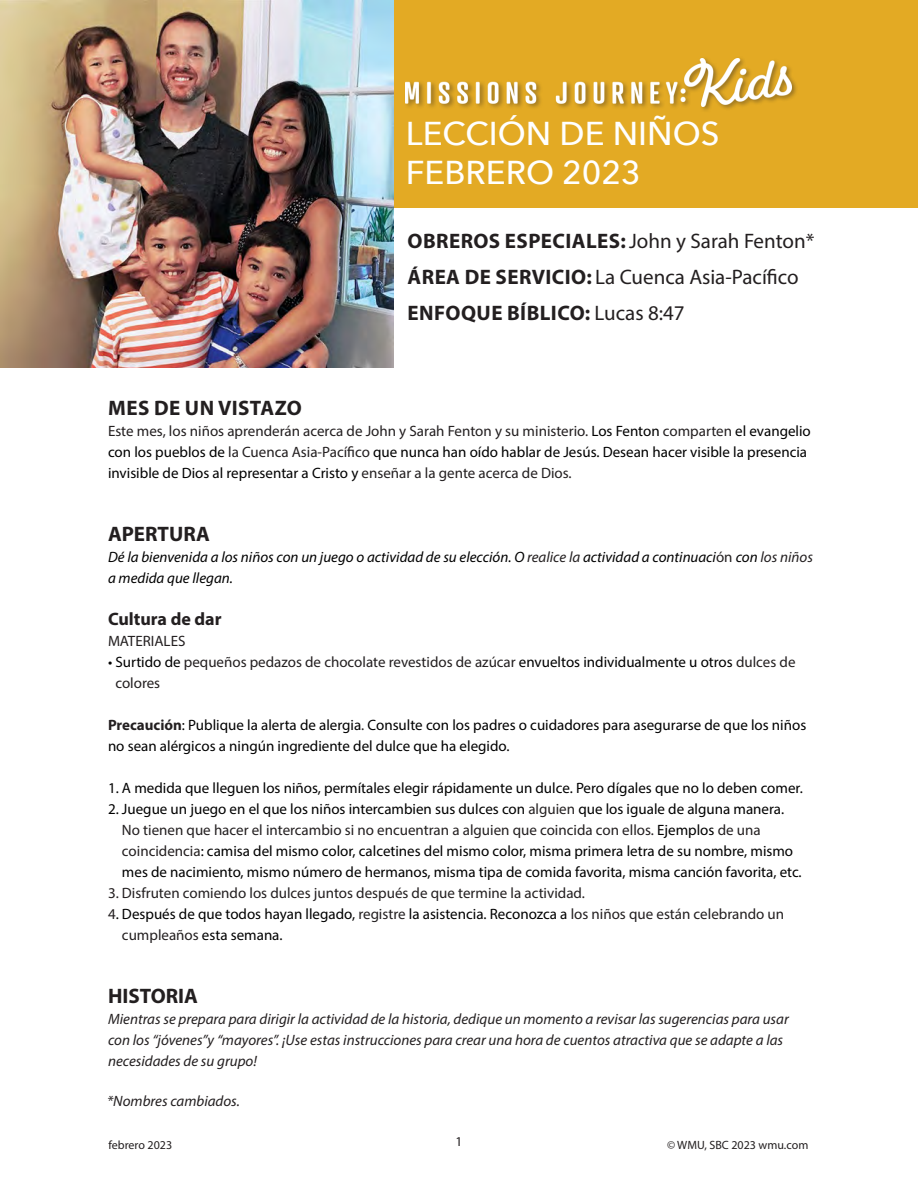
<style>
.page{position:relative;width:918px;height:1188px;background:#fff}
.page>*{position:absolute;margin:0;border:0;box-sizing:border-box;transform-origin:0 0}
.t1{font:500 33px/39px "Avenir Next";color:#fff}
.t2{font:700 21px/36px "Myriad Pro";letter-spacing:.02em;color:#231f20}
.t3{font:700 21px "Myriad Pro";color:#231f20}
.t4{font:700 18px "Myriad Pro";color:#231f20}
.t5{font:15px/21px "Myriad Pro";color:#000}
.t6{font:italic 15px/21px "Myriad Pro";color:#231f20}
.t7{font:15px/21px "Myriad Pro";color:#231f20}
.t8{font:italic 15px/21px "Myriad Pro";color:#000}
.t9{font:13.5px "Myriad Pro";color:#231f20}
.t10{font:12px "Myriad Pro";color:#231f20}
.s1{font-weight:400}
.s2{color:#231f20}
.s3{font-style:normal;color:#231f20}
.s4{color:#000}
.s5{font-weight:700;color:#231f20}
</style>
<div class="page">
<div style="left:394px;top:0;width:524px;height:207px;background:#e3aa24"></div>
<div style="left:404px;top:56px;width:394px;height:57px;background:#231f20;opacity:.44"></div>
<img style="left:406px;top:58px;width:385px;height:48px">
<img style="left:0;top:1px;width:393px;height:366px">
<h1 class="t1" style="left:406px;top:113px;width:315px">LECCIÓN DE NIÑOS<br>FEBRERO 2023</h1>
<h2 class="t2" style="left:408px;top:222px;width:408px">OBREROS ESPECIALES:<span class="s1">John y Sarah Fenton*<br></span>ÁREA DE SERVICIO: <span class="s1">La Cuenca Asia-Pacífico<br></span>ENFOQUE BÍBLICO: <span class="s1">Lucas 8:47</span></h2>
<h2 class="t2" style="left:108px;top:389px;width:195px">MES DE UN VISTAZO</h2>
<p class="t5" style="left:108px;top:420px;width:704px"><span class="s2">Este mes, los niños aprenderán acerca de John y Sarah Fenton y su ministerio.</span> Los Fenton <span class="s2">comparten</span> el evangelio con los pueblos de <span class="s2">la Cuenca Asia-Pacífico</span> que nunca han oído hablar de Jesús. Desean hacer visible la presencia invisible de Dios al representar a Cristo y <span class="s2">enseñar a la gente acerca de Dios.</span></p>
<h2 class="t3" style="left:108px;top:520px;width:103px">APERTURA</h2>
<p class="t8" style="left:108px;top:546px;width:706px">Dé la bienvenida a los niños con un juego o actividad de su elección. O <span class="s2">realice la</span> actividad a continuaci<span class="s3">ón</span> con <span class="s2">los niños </span>a medida que llegan.</p>
<p class="t4" style="left:108px;top:607px;width:115px">Cultura de dar</p>
<p class="t7" style="left:108px;top:630px;width:79px">MATERIALES</p>
<p class="t7" style="left:115px;top:651px;width:682px;text-indent:-7px"><span class="s4">• Surtido de</span> pequeños pedazos de chocolate revestidos de azúcar <span class="s4">envueltos individualmente u otros</span> dulces de colores</p>
<p class="t5" style="left:108px;top:714px;width:700px"><span class="s5">Precaución</span>: Publique la alerta de alergia<span class="s2">.</span> Consulte con los padres o cuidadores para asegurarse de que los niños no sean alérgicos a ningún ingrediente del dulce que ha elegido.</p>
<p class="t5" style="left:108px;top:777px;width:696px">1. A medida que lleguen los niños, permítales elegir rápidamente un dulce. Pero dígales que no lo deben comer.</p>
<p class="t5" style="left:122px;top:798px;width:681px;text-indent:-14px">2. Juegue un juego en el que los niños intercambien sus dulces con <span class="s2">alguien</span> que los iguale de alguna manera.<br><span class="s2">No tienen que hacer el intercambio si no encuentran a alguien que coincida con ellos.</span> Ejemplos <span class="s2">de una coincidencia</span>: camisa del mismo color, calcetines del mismo color, misma primera letra de su nombre, mismo mes de nacimiento, mismo número de hermanos, misma tipa de comida favorita, misma canción favorita, etc.</p>
<p class="t7" style="left:108px;top:882px;width:478px">3. Disfruten comiendo los dulces juntos después de que termine la actividad.</p>
<p class="t5" style="left:122px;top:903px;width:664px;text-indent:-14px"><span class="s2">4</span>. Después de que todos hayan llegado, <span class="s2">registre</span> la asistencia. Reconozca a <span class="s2">los niños que están celebrando un cumpleaños</span> esta semana.</p>
<h2 class="t3" style="left:108px;top:982px;width:91px">HISTORIA</h2>
<p class="t6" style="left:108px;top:1008px;width:682px">Mientras se prepara para dirigir la actividad de la historia, dedique un momento a revisar las sugerencias para usar con los “jóvenes”y “mayores”. ¡Use estas instrucciones para crear una hora de cuentos atractiva que se adapte a las necesidades de su grupo!</p>
<p class="t6" style="left:107px;top:1091px;width:134px">*Nombres cambiados.</p>
<p class="t10" style="left:109px;top:1137px;width:65px">febrero 2023</p>
<p class="t9" style="left:456px;top:1133px;width:8px">1</p>
<p class="t10" style="left:667px;top:1137px;width:143px">© WMU, SBC 2023 wmu.com</p>
</div>
